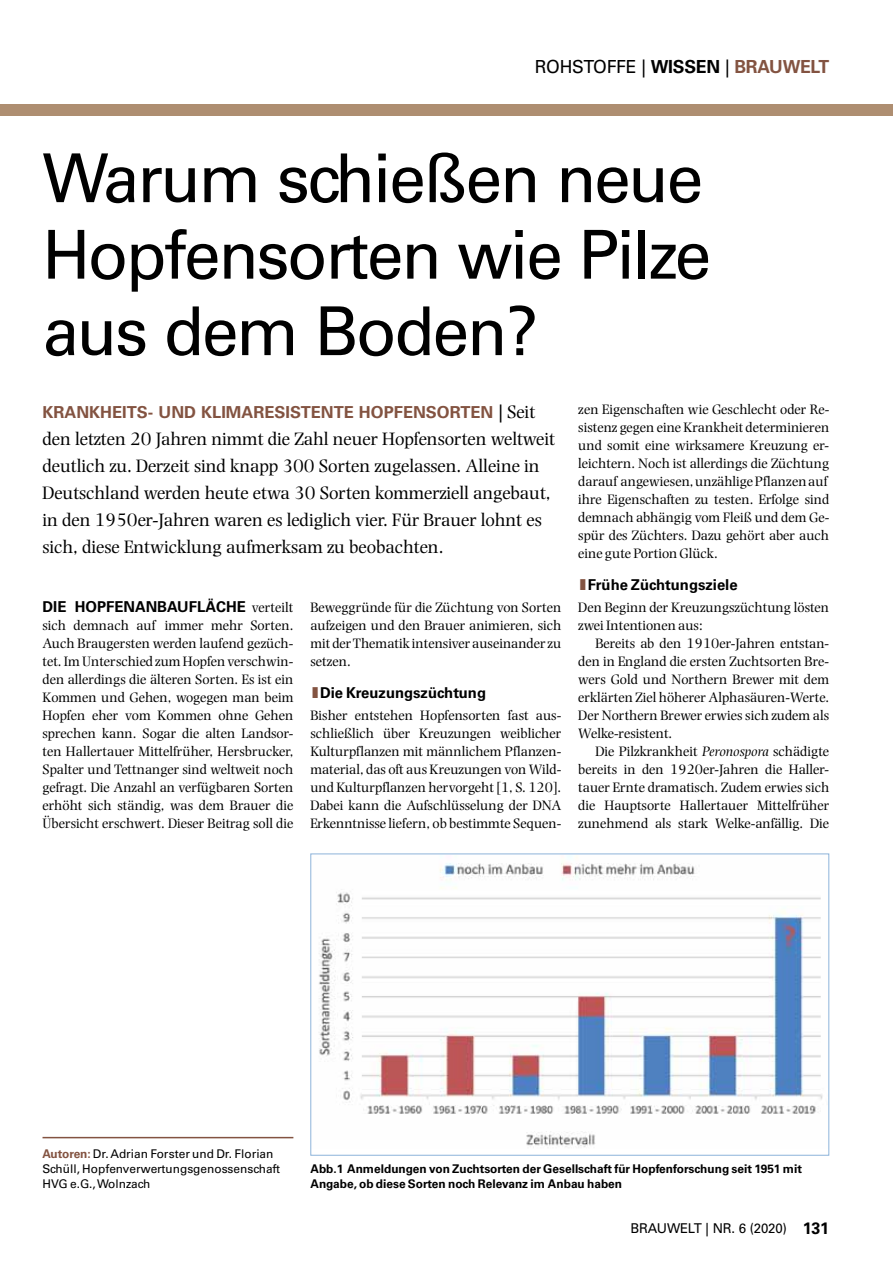
<style>
.page{position:relative;width:893px;height:1263px;background:#fff}
.page>*{position:absolute;margin:0;border:0;box-sizing:border-box;transform-origin:0 0}
.t1{font:67.5px/76.5px "Univers";letter-spacing:-.035em;color:#000;text-align:justify}
.t2{font:18.75px/27px "Photina";letter-spacing:-.005em;color:#000}
.t3{font:18px "Univers";letter-spacing:-.015em;color:#000}
.t4{font:700 16.5px "Univers";color:#835341}
.t5{font:700 15px "Univers";color:#000}
.t6{font:14.25px/18px "Photina";color:#000;text-align:justify}
.t7{font:13.5px "Univers";letter-spacing:-.015em;color:#000}
.t8{font:700 12px/14.4px "Univers";color:#000}
.t9{font:12px/15px "Univers";color:#000}
.s1{font-weight:700}
.s2{font-weight:700;color:#835341}
.s3{font-weight:400;font-size:18px;color:#000}
.s4{font-family:"Photina";font-weight:400;font-size:18.75px;color:#000}
.s5{font-family:"Photina";font-weight:400;font-size:14.25px}
.s6{color:#835341}
.s7{font-style:italic}
.s8{font-weight:700;font-size:16.5px}
</style>
<div class="page">
<div style="left:0;top:104px;width:893px;height:12px;background:#ae8e71"></div>
<hr style="left:43px;top:1137px;width:250px;height:1px;background:#835341">
<img style="left:319px;top:855px;width:504px;height:293px">
<div style="left:310px;top:853px;width:519px;height:302px;border:1px solid #8db4da"></div>
<p class="t3" style="left:535px;top:56px;width:296px">Rohstoffe | <span class="s1">WISSEN</span> | <span class="s2">BRAUWELT</span></p>
<h1 class="t1" style="left:43px;top:140px;width:670px">Warum schießen neue Hopfensorten wie Pilze aus dem Boden?</h1>
<p class="t4" style="left:43px;top:402px;width:494px">Krankheits- und klimaresistente Hopfensorten <span class="s3">|</span> <span class="s4">Seit</span></p>
<p class="t2" style="left:43px;top:425px;width:514px">den letzten 20 Jahren nimmt die Zahl neuer Hopfensorten weltweit deutlich zu. Derzeit sind knapp 300 Sorten zugelassen. Alleine in Deutschland werden heute etwa 30 Sorten kommerziell angebaut, in den 1950er-Jahren waren es lediglich vier. Für Brauer lohnt es sich, diese Entwicklung aufmerksam zu beobachten.</p>
<p class="t5" style="left:43px;top:598px;width:252px">Die Hopfenanbaufläche <span class="s5">verteilt</span></p>
<p class="t6" style="left:43px;top:616px;width:252px">sich demnach auf immer mehr Sorten.<br>Auch Braugersten werden laufend gezüch&shy;tet. Im Unterschied zum Hopfen verschwin&shy;den allerdings die älteren Sorten. Es ist ein Kommen und Gehen, wogegen man beim Hopfen eher vom Kommen ohne Gehen sprechen kann. Sogar die alten Landsor&shy;ten Hallertauer Mittelfrüher, Hersbrucker, Spalter und Tettnanger sind weltweit noch gefragt. Die Anzahl an verfügbaren Sorten erhöht sich ständig, was dem Brauer die Übersicht erschwert. Dieser Beitrag soll die</p>
<p class="t6" style="left:310px;top:598px;width:252px">Beweggründe für die Züchtung von Sorten aufzeigen und den Brauer animieren, sich mit der Thematik intensiver auseinander zu setzen.</p>
<p class="t5" style="left:310px;top:684px;width:177px"><span class="s6">l</span>Die Kreuzungszüchtung</p>
<p class="t6" style="left:310px;top:706px;width:252px">Bisher entstehen Hopfensorten fast aus&shy;schließlich über Kreuzungen weiblicher Kulturpflanzen mit männlichem Pflanzen&shy;material, das oft aus Kreuzungen von Wild&shy;und Kulturpflanzen hervorgeht [1, S. 120].<br>Dabei kann die Aufschlüsselung der DNA Erkenntnisse liefern, ob bestimmte Sequen-</p>
<p class="t6" style="left:578px;top:400px;width:252px;text-align:left">zen Eigenschaften wie Geschlecht oder Re&shy;sistenz gegen eine Krankheit determinieren und somit eine wirksamere Kreuzung er&shy;leichtern. Noch ist allerdings die Züchtung darauf angewiesen, unzählige Pflanzen auf ihre Eigenschaften zu testen. Erfolge sind demnach abhängig vom Fleiß und dem Ge&shy;spür des Züchters. Dazu gehört aber auch eine gute Portion Glück.</p>
<p class="t5" style="left:578px;top:576px;width:161px"><span class="s6">l</span>Frühe Züchtungsziele</p>
<p class="t6" style="left:578px;top:598px;width:252px">Den Beginn der Kreuzungszüchtung lösten zwei Intentionen aus:</p>
<p class="t6" style="left:578px;top:634px;width:252px;text-indent:17px">Bereits ab den 1910er-Jahren entstan&shy;den in England die ersten Zuchtsorten Bre&shy;wers Gold und Northern Brewer mit dem erklärten Ziel höherer Alphasäuren-Werte.<br>Der Northern Brewer erwies sich zudem als Welke-resistent.</p>
<p class="t6" style="left:578px;top:742px;width:252px;text-indent:17px">Die Pilzkrankheit <span class="s7">Peronospora</span> schädigte bereits in den 1920er-Jahren die Haller&shy;tauer Ernte dramatisch. Zudem erwies sich die Hauptsorte Hallertauer Mittelfrüher zunehmend als stark Welke-anfällig. Die</p>
<p class="t9" style="left:43px;top:1146px;width:239px"><span class="s2">Autoren:</span> Dr. Adrian Forster und Dr. Florian<br>Schüll, Hopfenverwertungsgenossenschaft<br>HVG e.G., Wolnzach</p>
<p class="t8" style="left:310px;top:1162px;width:493px">Abb.1 Anmeldungen von Zuchtsorten der Gesellschaft für Hopfenforschung seit 1951 mit<br>Angabe, ob diese Sorten noch Relevanz im Anbau haben</p>
<p class="t7" style="left:631px;top:1221px;width:200px">Brauwelt | Nr. 6 (2020) <span class="s8">131</span></p>
</div>
